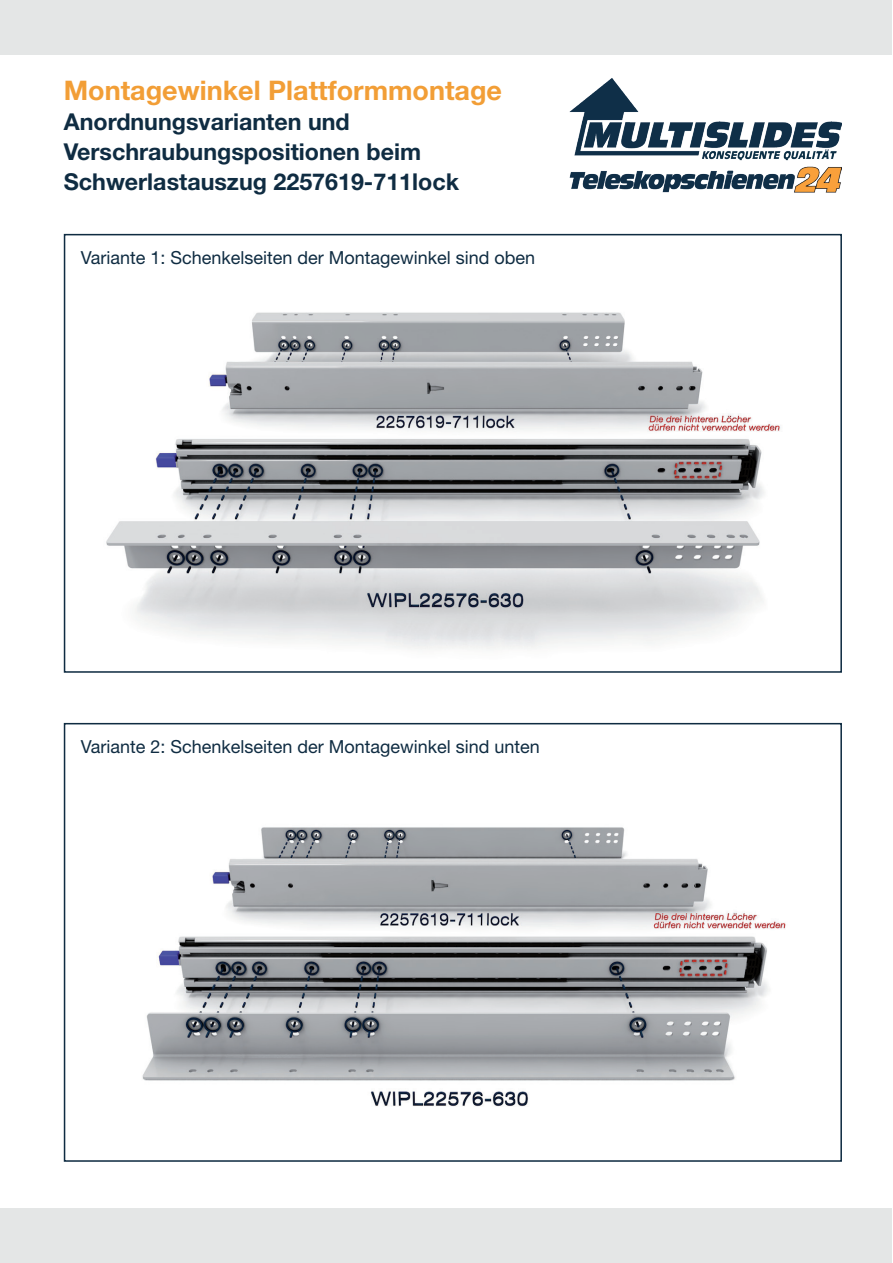
<style>
.page{position:relative;width:893px;height:1263px;background:#fff}
.page>*{position:absolute;margin:0;border:0;box-sizing:border-box;transform-origin:0 0}
.t1{font:700 27px "Helvetica Neue LT Std";color:#f29e36}
.t2{font:700 23.25px/30px "Helvetica Neue LT Std";color:#0f2c42}
.t3{font:18px "Helvetica Neue LT Std";color:#0f2c42}
</style>
<div class="page">
<img style="left:570px;top:78px;width:271px;height:115px">
<img style="left:106px;top:312px;width:675px;height:338px">
<div style="left:64px;top:234px;width:778px;height:439px;border:2px solid #0f2c42"></div>
<div style="left:1px;top:1px;width:891px;height:54px;background:#e4e6e6"></div>
<div style="left:0;top:1208px;width:891px;height:55px;background:#e4e6e6"></div>
<img style="left:142px;top:827px;width:644px;height:280px">
<div style="left:64px;top:723px;width:778px;height:439px;border:2px solid #0f2c42"></div>
<h1 class="t1" style="left:64px;top:74px;width:440px">Montagewinkel Plattformmontage</h1>
<p class="t2" style="left:64px;top:106px;width:397px">Anordnungsvarianten und<br>Verschraubungspositionen beim<br>Schwerlastauszug 2257619-711lock</p>
<p class="t3" style="left:81px;top:247px;width:456px">Variante 1: Schenkelseiten der Montagewinkel sind oben</p>
<p class="t3" style="left:81px;top:736px;width:461px">Variante 2: Schenkelseiten der Montagewinkel sind unten</p>
</div>
